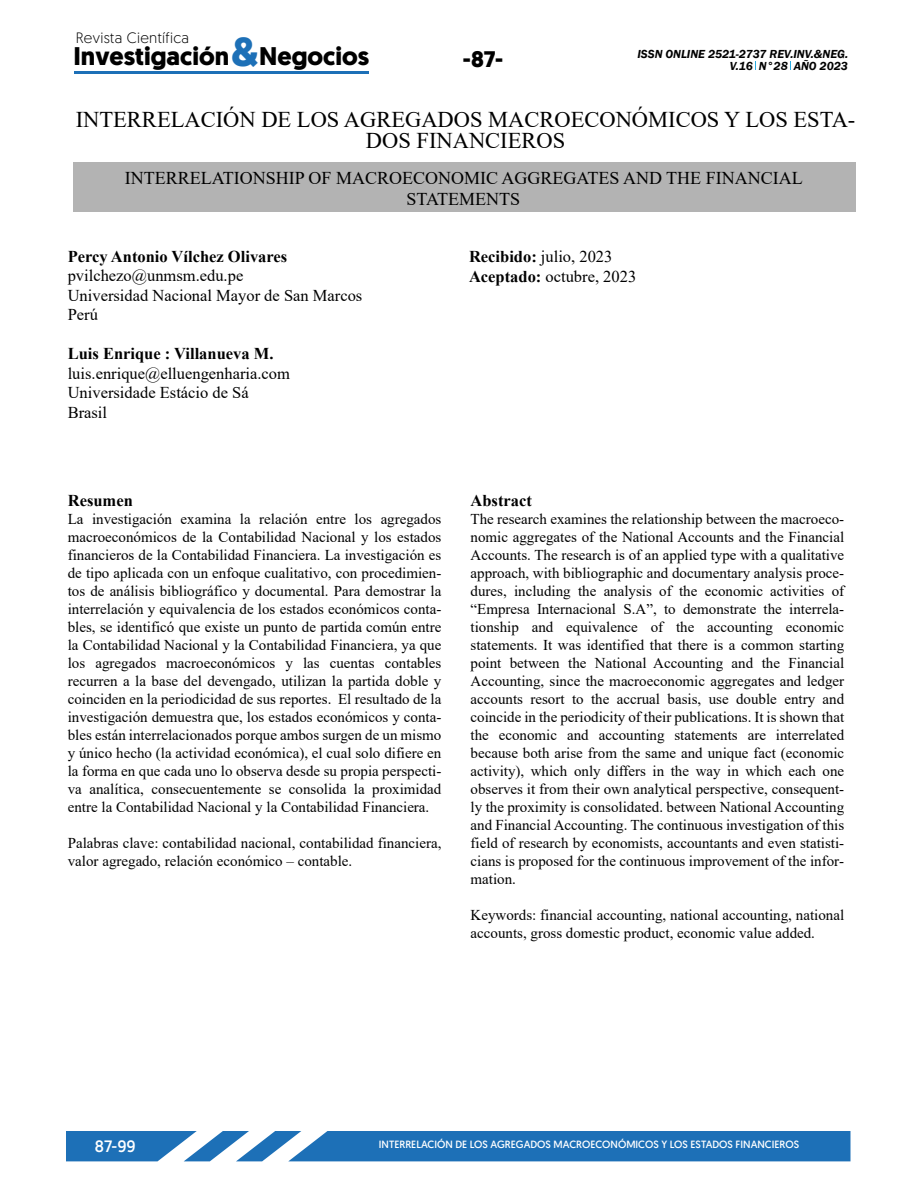
<style>
.page{position:relative;width:918px;height:1188px;background:#fff}
.page>*{position:absolute;margin:0;border:0;box-sizing:border-box;transform-origin:0 0}
.t1{font:700 40.5px "Geomanist";color:#1d70b7}
.t2{font:700 25.5px "Geomanist";color:#000}
.t3{font:22.5px/21px "Times New Roman";color:#000;text-align:center}
.t4{font:700 22.5px "Geomanist";color:#000}
.t5{font:18px/21px "Times New Roman";color:#000;text-align:center}
.t6{font:16.5px/19.5px "Times New Roman";color:#000}
.t7{font:700 16.5px "Times New Roman";color:#000}
.t8{font:16.5px "Geomanist";color:#fff}
.t9{font:15px/18px "Times New Roman";color:#000;text-align:justify}
.t10{font:300 15px "Geomanist";letter-spacing:.02em;color:#000}
.t11{font:italic 600 12px/11.7px "Franklin Gothic";color:#000;text-align:right}
.t12{font:10.5px "Geomanist";color:#fff}
.s1{font-weight:700}
</style>
<div class="page">
<div style="left:74px;top:162px;width:782px;height:50px;background:#b3b3b3"></div>
<hr style="left:75px;top:71px;width:294px;height:3px;background:#1d70b7">
<svg style="left:66px;top:1131px;width:784px;height:30px;background:#337ebe"></svg>
<p class="t10" style="left:76px;top:28px;width:115px">Revista Científica</p>
<h1 class="t1" style="left:231px;top:25px;width:29px">&amp;</h1>
<h2 class="t2" style="left:73px;top:39px;width:297px">Investigación Negocios</h2>
<p class="t11" style="left:638px;top:48px;width:212px">ISSN ONLINE 2521-2737 REV.INV.&amp;NEG.<br>V.16 N°28 AÑO 2023</p>
<h3 class="t4" style="left:462px;top:44px;width:43px">-87-</h3>
<h3 class="t3" style="left:76px;top:108px;width:781px">INTERRELACIÓN DE LOS AGREGADOS MACROECONÓMICOS Y LOS ESTA-<br>DOS FINANCIEROS</h3>
<p class="t5" style="left:125px;top:166px;width:680px">INTERRELATIONSHIP OF MACROECONOMIC AGGREGATES AND THE FINANCIAL<br>STATEMENTS</p>
<p class="t7" style="left:68px;top:244px;width:221px">Percy Antonio Vílchez Olivares</p>
<p class="t6" style="left:68px;top:265px;width:296px">pvilchezo@unmsm.edu.pe<br>Universidad Nacional Mayor de San Marcos<br>Perú</p>
<p class="t7" style="left:68px;top:342px;width:207px">Luis Enrique : Villanueva M.</p>
<p class="t6" style="left:68px;top:363px;width:224px">luis.enrique@elluengenharia.com<br>Universidade Estácio de Sá<br>Brasil</p>
<p class="t6" style="left:469px;top:246px;width:169px"><span class="s1">Recibido:</span> julio, 2023<br><span class="s1">Aceptado:</span> octubre, 2023</p>
<p class="t7" style="left:68px;top:489px;width:67px">Resumen</p>
<p class="t9" style="left:68px;top:509px;width:375px">La investigación examina la relación entre los agregados macroeconómicos de la Contabilidad Nacional y los estados financieros de la Contabilidad Financiera. La investigación es de tipo aplicada con un enfoque cualitativo, con procedimien&shy;tos de análisis bibliográfico y documental. Para demostrar la interrelación y equivalencia de los estados económicos conta&shy;bles, se identificó que existe un punto de partida común entre la Contabilidad Nacional y la Contabilidad Financiera, ya que los agregados macroeconómicos y las cuentas contables recurren a la base del devengado, utilizan la partida doble y coinciden en la periodicidad de sus reportes. El resultado de la investigación demuestra que, los estados económicos y conta&shy;bles están interrelacionados porque ambos surgen de un mismo y único hecho (la actividad económica), el cual solo difiere en la forma en que cada uno lo observa desde su propia perspecti&shy;va analítica, consecuentemente se consolida la proximidad entre la Contabilidad Nacional y la Contabilidad Financiera.</p>
<p class="t9" style="left:68px;top:833px;width:375px">Palabras clave: contabilidad nacional, contabilidad financiera, valor agregado, relación económico – contable.</p>
<p class="t7" style="left:471px;top:489px;width:63px">Abstract</p>
<p class="t9" style="left:471px;top:509px;width:375px">The research examines the relationship between the macroeco&shy;nomic aggregates of the National Accounts and the Financial Accounts. The research is of an applied type with a qualitative approach, with bibliographic and documentary analysis proce&shy;dures, including the analysis of the economic activities of “Empresa Internacional S.A”, to demonstrate the interrela&shy;tionship and equivalence of the accounting economic statements. It was identified that there is a common starting point between the National Accounting and the Financial Accounting, since the macroeconomic aggregates and ledger accounts resort to the accrual basis, use double entry and coincide in the periodicity of their publications. It is shown that the economic and accounting statements are interrelated because both arise from the same and unique fact (economic activity), which only differs in the way in which each one observes it from their own analytical perspective, consequent&shy;ly the proximity is consolidated. between National Accounting and Financial Accounting. The continuous investigation of this field of research by economists, accountants and even statisti&shy;cians is proposed for the continuous improvement of the infor&shy;mation.</p>
<p class="t9" style="left:471px;top:905px;width:375px">Keywords: financial accounting, national accounting, national accounts, gross domestic product, economic value added.</p>
<p class="t8" style="left:95px;top:1135px;width:42px">87-99</p>
<p class="t12" style="left:379px;top:1137px;width:422px">INTERRELACIÓN DE LOS AGREGADOS MACROECONÓMICOS Y LOS ESTADOS FINANCIEROS</p>
</div>
